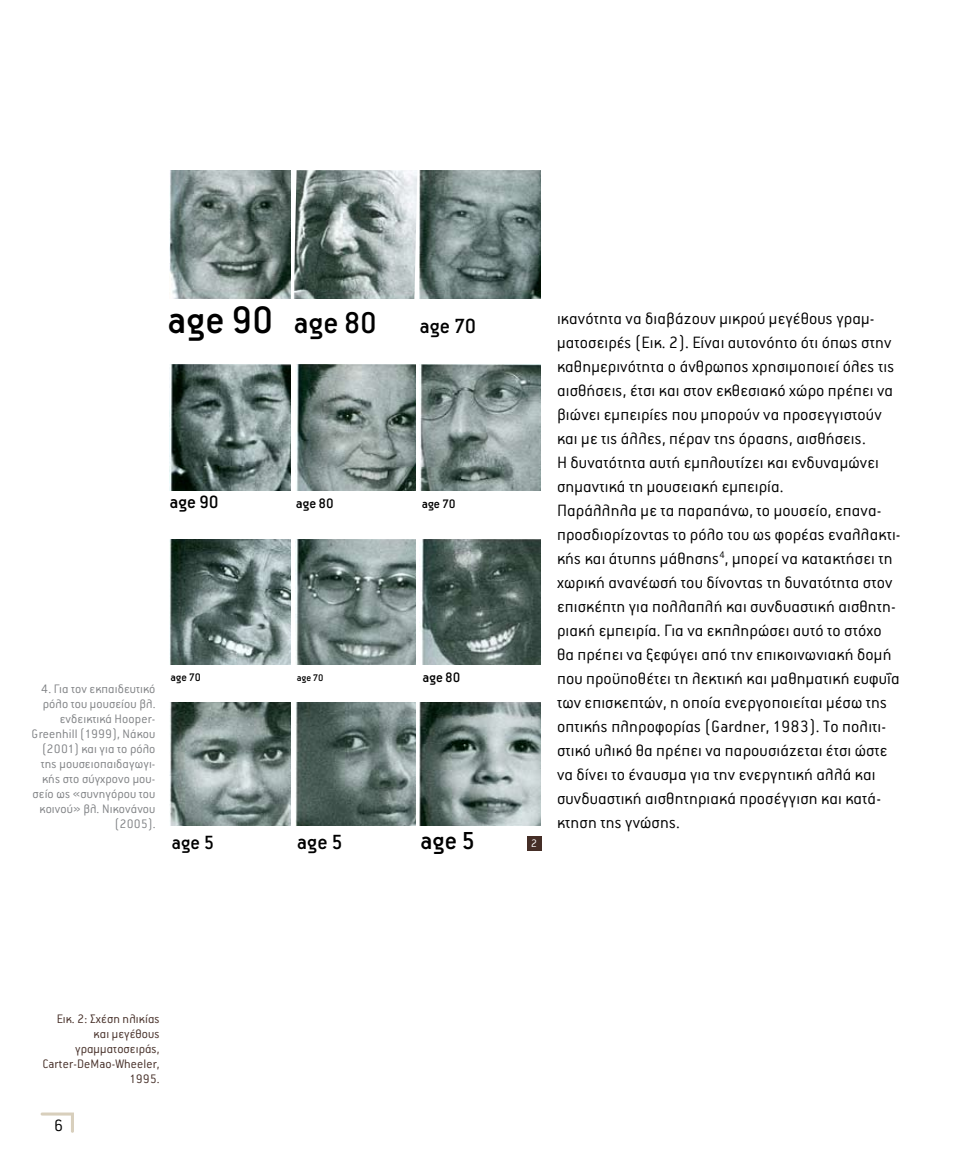
<style>
.page{position:relative;width:978px;height:1170px;background:#fff}
.page>*{position:absolute;margin:0;border:0;box-sizing:border-box;transform-origin:0 0}
.t1{font:500 42px "PF Premier";color:#000}
.t2{font:500 33px "PF Premier";color:#000}
.t3{font:500 27px "PF Premier";color:#000}
.t4{font:500 22.5px "PF Premier";letter-spacing:-.01em;color:#000}
.t5{font:500 21px "PF Premier";color:#000}
.t6{font:500 19.5px "PF Premier";color:#000}
.t7{font:300 18px/24px "PF Premier";letter-spacing:.01em;color:#000}
.t8{font:500 15px "PF Premier";letter-spacing:-.01em;color:#000}
.t9{font:300 13.5px/15px "PF Premier";letter-spacing:.01em;color:#808285;text-align:right}
.t10{font:300 13.5px/15px "PF Premier";letter-spacing:.01em;color:#452e27;text-align:right}
.t11{font:500 13.5px "PF Premier";color:#000}
.t12{font:500 12px "PF Premier";color:#000}
.t13{font:300 12px "PF Premier";color:#fff}
.t14{font:500 10.5px "PF Premier";color:#000}
</style>
<div class="page">
<svg style="left:41px;top:1112px;width:33px;height:20px"></svg>
<img style="left:170px;top:170px;width:121px;height:129px">
<img style="left:294px;top:170px;width:123px;height:129px">
<img style="left:420px;top:170px;width:121px;height:129px">
<img style="left:170px;top:364px;width:121px;height:126px">
<img style="left:295px;top:364px;width:121px;height:127px">
<img style="left:420px;top:364px;width:121px;height:127px">
<img style="left:295px;top:702px;width:121px;height:123px">
<img style="left:170px;top:702px;width:121px;height:123px">
<img style="left:420px;top:702px;width:121px;height:123px">
<img style="left:170px;top:539px;width:121px;height:126px">
<img style="left:295px;top:539px;width:121px;height:126px">
<img style="left:420px;top:539px;width:121px;height:125px">
<div style="left:527px;top:836px;width:14px;height:14px;background:#452e27"></div>
<h1 class="t1" style="left:167px;top:299px;width:108px">age 90</h1>
<h2 class="t2" style="left:294px;top:306px;width:85px">age 80</h2>
<p class="t4" style="left:420px;top:314px;width:58px">age 70</p>
<p class="t6" style="left:169px;top:492px;width:51px">age 90</p>
<p class="t8" style="left:296px;top:495px;width:39px">age 80</p>
<p class="t11" style="left:422px;top:497px;width:36px">age 70</p>
<p class="t9" style="left:32px;top:681px;width:125px">4. Για τον εκπαιδευτικό ρόλο του μουσείου βλ. ενδεικτικά Hooper-<br>Greenhill (1999), Νάκου (2001) και για το ρόλο της μουσειοπαιδαγωγι&shy;κής στο σύγχρονο μου&shy;σείο ως «συνηγόρου του κοινού» βλ. Νικονάνου (2005).</p>
<p class="t12" style="left:171px;top:671px;width:32px">age 70</p>
<p class="t14" style="left:297px;top:673px;width:28px">age 70</p>
<p class="t8" style="left:422px;top:670px;width:39px">age 80</p>
<p class="t5" style="left:172px;top:831px;width:44px">age 5</p>
<p class="t4" style="left:297px;top:830px;width:47px">age 5</p>
<h3 class="t3" style="left:420px;top:826px;width:56px">age 5</h3>
<p class="t13" style="left:531px;top:837px;width:8px">2</p>
<p class="t7" style="left:557px;top:307px;width:345px">ικανότητα να διαβάζουν μικρού μεγέθους γραμ&shy;ματοσειρές (Εικ. 2). Είναι αυτονόητο ότι όπως στην καθημερινότητα ο άνθρωπος χρησιμοποιεί όλες τις αισθήσεις, έτσι και στον εκθεσιακό χώρο πρέπει να βιώνει εμπειρίες που μπορούν να προσεγγιστούν και με τις άλλες, πέραν της όρασης, αισθήσεις.<br>Η δυνατότητα αυτή εμπλουτίζει και ενδυναμώνει σημαντικά τη μουσειακή εμπειρία.<br>Παράλληλα με τα παραπάνω, το μουσείο, επανα&shy;προσδιορίζοντας το ρόλο του ως φορέας εναλλακτι&shy;κής και άτυπης μάθησης<sup>4</sup>, μπορεί να κατακτήσει τη χωρική ανανέωσή του δίνοντας τη δυνατότητα στον επισκέπτη για πολλαπλή και συνδυαστική αισθητη&shy;ριακή εμπειρία. Για να εκπληρώσει αυτό το στόχο θα πρέπει να ξεφύγει από την επικοινωνιακή δομή που προϋποθέτει τη λεκτική και μαθηματική ευφυΐα των επισκεπτών, η οποία ενεργοποιείται μέσω της οπτικής πληροφορίας (Gardner, 1983). Το πολιτι&shy;στικό υλικό θα πρέπει να παρουσιάζεται έτσι ώστε να δίνει το έναυσμα για την ενεργητική αλλά και συνδυαστική αισθητηριακά προσέγγιση και κατά&shy;κτηση της γνώσης.</p>
<p class="t10" style="left:42px;top:1011px;width:119px">Εικ. 2: Σχέση ηλικίας και μεγέθους γραμματοσειράς,<br>Carter-DeMao-Wheeler,<br>1995.</p>
<p class="t7" style="left:54px;top:1113px;width:11px">6</p>
</div>
